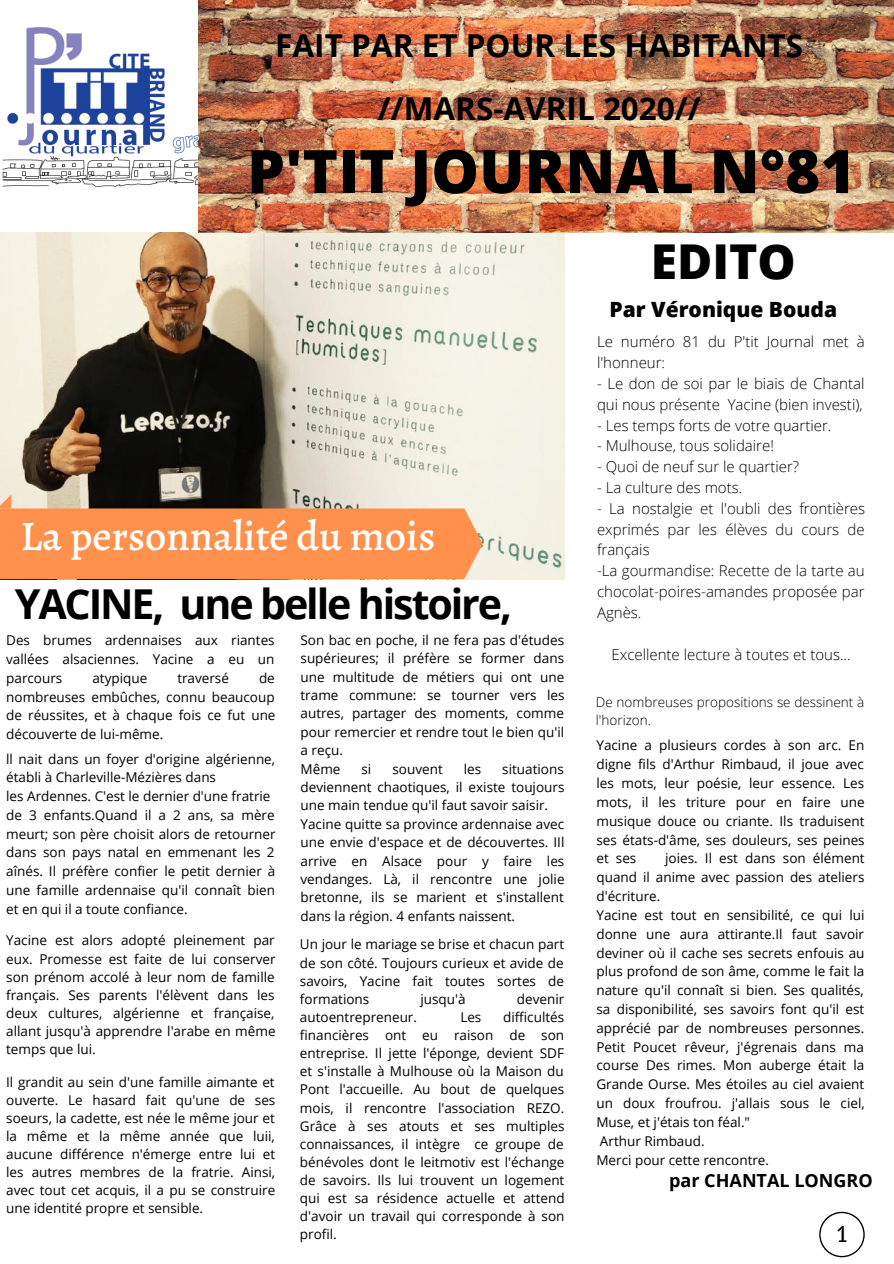
<style>
.page{position:relative;width:894px;height:1264px;background:#fff}
.page>*{position:absolute;margin:0;border:0;box-sizing:border-box;transform-origin:0 0}
.t1{font:800 60px "Open Sans";color:#000}
.t2{font:800 48px "Open Sans";color:#000}
.t3{font:500 42px "Alegreya";color:#fff}
.t4{font:700 41.25px "Open Sans";letter-spacing:-.05em;color:#000}
.t5{font:700 31.5px/62.7px "Open Sans";color:#000;text-align:center}
.t6{font:800 21px "Open Sans";color:#000}
.t7{font:21px "B612";color:#000}
.t8{font:700 18px "Open Sans";color:#000}
.t9{font:300 15px/20.9px "Open Sans";color:#000}
.t10{font:13.5px/18.8px "Open Sans";color:#000;text-align:justify}
.t11{font:300 13.5px/18px "Open Sans";color:#000}
</style>
<div class="page">
<img style="left:2px;top:27px;width:196px;height:161px">
<img style="left:0;top:232px;width:564px;height:347px">
<img style="left:198px;top:0;width:695px;height:232px">
<svg style="left:0;top:494px;width:482px;height:85px;background:#ec9258"></svg>
<svg style="left:819px;top:1211px;width:45px;height:46px"></svg>
<h3 class="t5" style="left:275px;top:14px;width:529px">FAIT PAR ET POUR LES HABITANTS //MARS-AVRIL 2020//</h3>
<h1 class="t1" style="left:247px;top:129px;width:609px">P'TIT JOURNAL N°81</h1>
<h3 class="t3" style="left:21px;top:507px;width:416px">La personnalité du mois</h3>
<h3 class="t4" style="left:15px;top:575px;width:498px">YACINE, une belle histoire,</h3>
<p class="t10" style="left:6px;top:630px;width:270px">Des brumes ardennaises aux riantes vallées alsaciennes. Yacine a eu un parcours</p>
<p class="t10" style="left:92px;top:668px;width:56px">atypique</p>
<p class="t10" style="left:177px;top:668px;width:53px">traversé</p>
<p class="t10" style="left:6px;top:668px;width:271px;text-indent:253px">de nombreuses embûches, connu beaucoup de réussites, et à chaque fois ce fut une découverte de lui-même.</p>
<p class="t10" style="left:6px;top:749px;width:271px;text-align:left">ll nait dans un foyer d'origine algérienne, établi à Charleville-Mézières dans<br>les Ardennes. C'est le dernier d'une fratrie de 3 enfants.Quand il a 2 ans, sa mère meurt; son père choisit alors de retourner dans son pays natal en emmenant les 2 aînés. Il préfère confier le petit dernier à une famille ardennaise qu'il connaît bien et en qui il a toute confiance.</p>
<p class="t10" style="left:6px;top:931px;width:271px;line-height:18px">Yacine est alors adopté pleinement par eux. Promesse est faite de lui conserver son prénom accolé à leur nom de famille français. Ses parents l'élèvent dans les deux cultures, algérienne et française, allant jusqu'à apprendre l'arabe en même temps que lui.</p>
<p class="t10" style="left:6px;top:1072px;width:270px;line-height:18px">Il grandit au sein d'une famille aimante et ouverte. Le hasard fait qu'une de ses soeurs, la cadette, est née le même jour et la même et la même année que luii, aucune différence n'émerge entre lui et les autres membres de la fratrie. Ainsi, avec tout cet acquis, il a pu se construire une identité propre et sensible.</p>
<p class="t10" style="left:300px;top:630px;width:265px;text-align:left">Son bac en poche, il ne fera pas d'études supérieures; il préfère se former dans une multitude de métiers qui ont une trame commune: se tourner vers les autres, partager des moments, comme pour remercier et rendre tout le bien qu'il a reçu.<br>Même</p>
<p class="t10" style="left:361px;top:759px;width:11px">si</p>
<p class="t10" style="left:392px;top:759px;width:52px">souvent</p>
<p class="t10" style="left:463px;top:759px;width:19px">les</p>
<p class="t10" style="left:300px;top:759px;width:265px;text-align:left;text-indent:202px">situations deviennent chaotiques, il existe toujours une main tendue qu'il faut savoir saisir.<br>Yacine quitte sa province ardennaise avec une envie d'espace et de découvertes. IIl arrive en Alsace pour y faire les vendanges. Là, il rencontre une jolie bretonne, ils se marient et s'installent dans la région. 4 enfants naissent.</p>
<p class="t10" style="left:300px;top:935px;width:265px;line-height:18.1px">Un jour le mariage se brise et chacun part de son côté. Toujours curieux et avide de savoirs, Yacine fait toutes sortes de formations</p>
<p class="t10" style="left:420px;top:989px;width:47px">jusqu'à</p>
<p class="t10" style="left:516px;top:989px;width:49px">devenir</p>
<p class="t10" style="left:300px;top:1007px;width:266px;line-height:18.1px;text-indent:203px">difficultés financières ont eu raison de son entreprise. Il jette l'éponge, devient SDF et s'installe à Mulhouse où la Maison du Pont l'accueille. Au bout de quelques mois, il rencontre l'association REZO.<br>Grâce à ses atouts et ses multiples connaissances, il intègre ce groupe de bénévoles dont le leitmotiv est l'échange de savoirs. Ils lui trouvent un logement qui est sa résidence actuelle et attend d'avoir un travail qui corresponde à son profil.</p>
<p class="t10" style="left:300px;top:1007px;width:119px">autoentrepreneur.</p>
<p class="t10" style="left:460px;top:1007px;width:23px">Les</p>
<h2 class="t2" style="left:650px;top:228px;width:146px">EDITO</h2>
<h3 class="t6" style="left:609px;top:294px;width:229px">Par Véronique Bouda</h3>
<p class="t9" style="left:597px;top:331px;width:269px">Le numéro 81 du P'tit Journal met à l'honneur:</p>
<p class="t9" style="left:597px;top:373px;width:269px">- Le don de soi par le biais de Chantal qui nous présente Yacine (bien investi),</p>
<p class="t9" style="left:597px;top:414px;width:236px">- Les temps forts de votre quartier.</p>
<p class="t9" style="left:597px;top:435px;width:178px">- Mulhouse, tous solidaire!</p>
<p class="t9" style="left:597px;top:456px;width:204px">- Quoi de neuf sur le quartier?</p>
<p class="t9" style="left:597px;top:477px;width:147px">- La culture des mots.</p>
<p class="t9" style="left:597px;top:497px;width:269px">- La nostalgie et l'oubli des frontières exprimés par les élèves du cours de français<br>-La gourmandise: Recette de la tarte au chocolat-poires-amandes proposée par<br>Agnès.</p>
<p class="t9" style="left:611px;top:643px;width:240px">Excellente lecture à toutes et tous...</p>
<p class="t11" style="left:595px;top:692px;width:270px">De nombreuses propositions se dessinent à l'horizon.</p>
<p class="t10" style="left:596px;top:735px;width:270px">Yacine a plusieurs cordes à son arc. En digne fils d'Arthur Rimbaud, il joue avec les mots, leur poésie, leur essence. Les mots, il les triture pour en faire une musique douce ou criante. Ils traduisent ses états-d'âme, ses douleurs, ses peines et ses</p>
<p class="t10" style="left:596px;top:848px;width:270px;text-align:left;text-indent:69px">joies. Il est dans son élément quand il anime avec passion des ateliers d'écriture.<br>Yacine est tout en sensibilité, ce qui lui donne une aura attirante.Il faut savoir deviner où il cache ses secrets enfouis au plus profond de son âme, comme le fait la nature qu'il connaît si bien. Ses qualités, sa disponibilité, ses savoirs font qu'il est apprécié par de nombreuses personnes.<br>Petit Poucet rêveur, j'égrenais dans ma course Des rimes. Mon auberge était la Grande Ourse. Mes étoiles au ciel avaient un doux froufrou. j'allais sous le ciel, Muse, et j'étais ton féal."<br>Arthur Rimbaud.<br>Merci pour cette rencontre.</p>
<h3 class="t8" style="left:669px;top:1167px;width:205px">par CHANTAL LONGRO</h3>
<h3 class="t7" style="left:835px;top:1221px;width:15px">1</h3>
</div>
